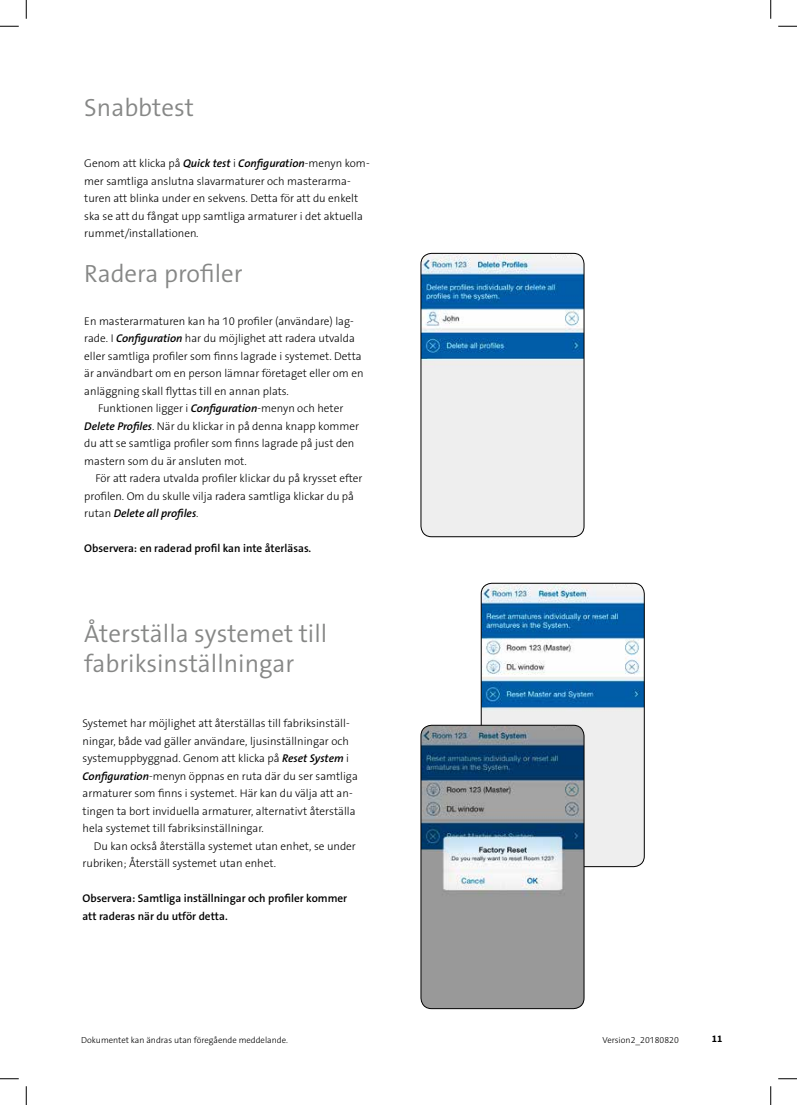
<style>
.page{position:relative;width:797px;height:1105px;background:#fff}
.page>*{position:absolute;margin:0;border:0;box-sizing:border-box;transform-origin:0 0}
.t1{font:25px/30px "Fagerhult The Sans LT4";color:#868786}
.t2{font:11.25px/17.5px "Fagerhult The Sans LT3";color:#000}
.t3{font:11.25px/17.5px "Fagerhult The Sans LT6";color:#000}
.t4{font:italic 11.25px "Fagerhult The Sans LT6";color:#000}
.t5{font:700 10px "Source Sans Pro";color:#000}
.t6{font:8.75px "Fagerhult The Sans LT3";color:#000}
.s1{font-family:"Fagerhult The Sans LT6";font-style:italic}
.s2{font-family:"Fagerhult The Sans LT3";font-style:normal}
</style>
<div class="page">
<img style="left:422px;top:253px;width:162px;height:284px">
<div style="left:420px;top:253px;width:164px;height:284px;border:1px solid #000;border-radius:11px"></div>
<img style="left:481px;top:583px;width:163px;height:284px">
<div style="left:481px;top:583px;width:163px;height:284px;border:1px solid #000;border-radius:11px"></div>
<img style="left:422px;top:725px;width:162px;height:284px">
<div style="left:420px;top:725px;width:164px;height:284px;border:1px solid #000;border-radius:11px"></div>
<svg style="left:0;top:25px;width:19px;height:2px"></svg>
<svg style="left:778px;top:25px;width:19px;height:2px"></svg>
<svg style="left:0;top:1078px;width:19px;height:1px"></svg>
<svg style="left:778px;top:1078px;width:19px;height:1px"></svg>
<svg style="left:25px;top:0;width:2px;height:19px"></svg>
<svg style="left:25px;top:1086px;width:2px;height:19px"></svg>
<svg style="left:770px;top:0;width:1px;height:19px"></svg>
<svg style="left:770px;top:1086px;width:1px;height:19px"></svg>
<h1 class="t1" style="left:84px;top:93px;width:111px">Snabbtest</h1>
<p class="t2" style="left:84px;top:155px;width:287px">Genom att klicka på <span class="s1">Quick test</span> i <span class="s1">Configuration</span>-menyn kom&shy;mer samtliga anslutna slavarmaturer och masterarma&shy;turen att blinka under en sekvens. Detta för att du enkelt ska se att du fångat upp samtliga armaturer i det aktuella rummet/installationen.</p>
<h1 class="t1" style="left:84px;top:259px;width:160px">Radera profiler</h1>
<p class="t2" style="left:84px;top:312px;width:271px">En masterarmaturen kan ha 10 profiler (användare) lag-</p>
<p class="t2" style="left:84px;top:330px;width:272px">rade. I <span class="s1">Configuration</span> har du möjlighet att radera utvalda</p>
<p class="t2" style="left:84px;top:347px;width:279px">eller samtliga profiler som finns lagrade i systemet. Detta</p>
<p class="t2" style="left:84px;top:365px;width:281px">är användbart om en person lämnar företaget eller om en</p>
<p class="t2" style="left:84px;top:382px;width:206px">anläggning skall flyttas till en annan plats.</p>
<p class="t2" style="left:98px;top:400px;width:247px">Funktionen ligger i <span class="s1">Configuration</span>-menyn och heter</p>
<p class="t2" style="left:84px;top:417px;width:276px"><span class="s1">Delete Profiles</span>. När du klickar in på denna knapp kommer</p>
<p class="t2" style="left:84px;top:435px;width:272px">du att se samtliga profiler som finns lagrade på just den</p>
<p class="t2" style="left:84px;top:452px;width:164px">mastern som du är ansluten mot.</p>
<p class="t2" style="left:96px;top:470px;width:268px">För att radera utvalda profiler klickar du på krysset efter</p>
<p class="t2" style="left:84px;top:487px;width:271px">profilen. Om du skulle vilja radera samtliga klickar du på</p>
<p class="t4" style="left:84px;top:506px;width:116px"><span class="s2">rutan</span> Delete all profiles<span class="s2">.</span></p>
<p class="t3" style="left:84px;top:540px;width:228px">Observera: en raderad profil kan inte återläsas.</p>
<h1 class="t1" style="left:84px;top:619px;width:244px">Återställa systemet till fabriksinställningar</h1>
<p class="t2" style="left:83px;top:715px;width:277px">Systemet har möjlighet att återställas till fabriksinställ&shy;ningar, både vad gäller användare, ljusinställningar och systemuppbyggnad. Genom att klicka på <span class="s1">Reset System</span> i <span class="s1">Configuration</span>-menyn öppnas en ruta där du ser samtliga armaturer som finns i systemet. Här kan du välja att an&shy;tingen ta bort inviduella armaturer, alternativt återställa hela systemet till fabriksinställningar.</p>
<p class="t2" style="left:83px;top:837px;width:275px;text-indent:11px">Du kan också återställa systemet utan enhet, se under rubriken; Återställ systemet utan enhet.</p>
<p class="t3" style="left:83px;top:890px;width:266px">Observera: Samtliga inställningar och profiler kommer att raderas när du utför detta.</p>
<p class="t6" style="left:81px;top:1034px;width:208px">Dokumentet kan ändras utan föregående meddelande.</p>
<p class="t6" style="left:602px;top:1034px;width:78px">Version2_20180820</p>
<p class="t5" style="left:711px;top:1032px;width:12px">11</p>
</div>
